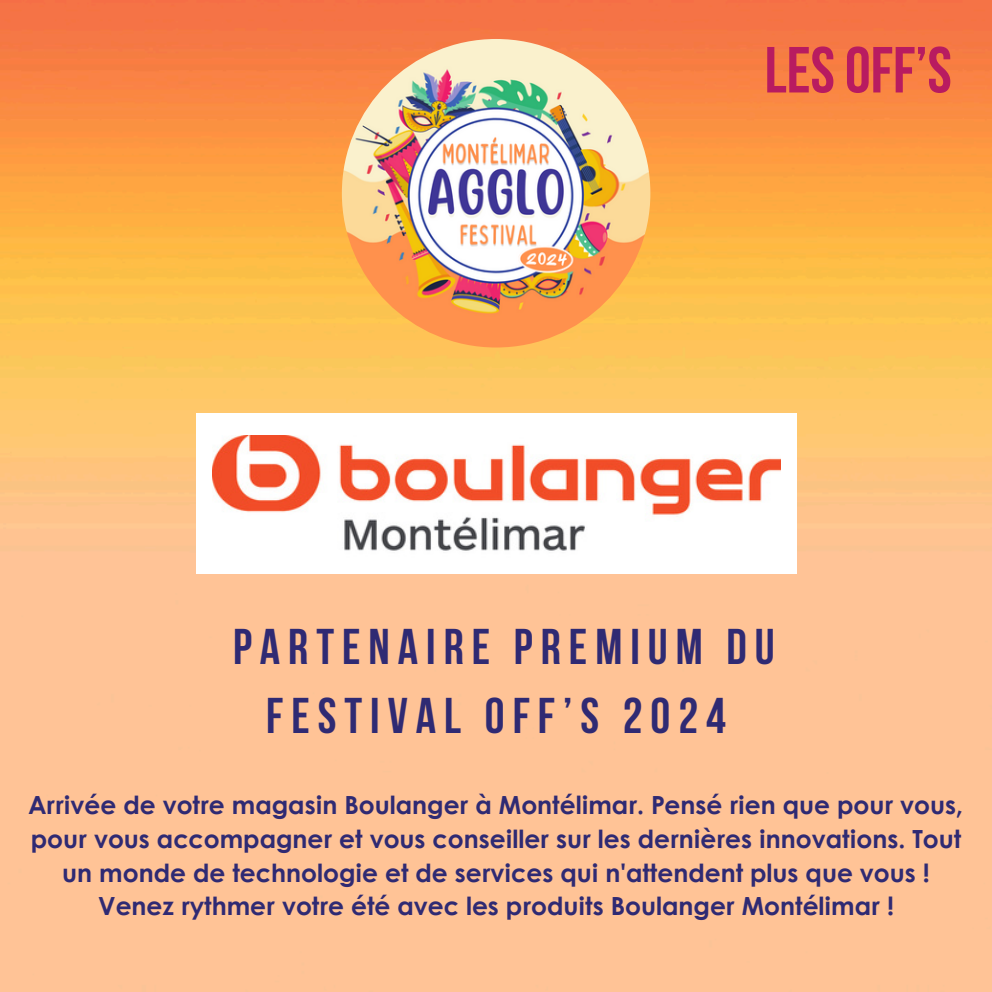
<style>
.page{position:relative;width:992px;height:992px;background:#fff}
.page>*{position:absolute;margin:0;border:0;box-sizing:border-box;transform-origin:0 0}
.t1{font:700 65px "Bebas Neue";color:#b81b60}
.t2{font:700 50px/69.5px "Bebas Neue";letter-spacing:.16em;color:#2f2a73;text-align:center}
.t3{font:700 25px/33.8px "Century Gothic";color:#2f2a73;text-align:center}
</style>
<div class="page">
<img style="left:0;top:0;width:992px;height:992px">
<img style="left:342px;top:39px;width:308px;height:308px;border-radius:50%">
<div style="left:196px;top:413px;width:600px;height:160px;background:#fff"></div>
<img style="left:212px;top:435px;width:568px;height:116px">
<p class="t1" style="left:765px;top:44px;width:189px">LESOFF’S</p>
<p class="t2" style="left:233px;top:616px;width:543px">PARTENAIRE PREMIUM DU<br>FESTIVAL OFF’S 2024</p>
<h2 class="t3" style="left:29px;top:787px;width:936px">Arrivée de votre magasin Boulanger à Montélimar. Pensé rien que pour vous, pour vous accompagner et vous conseiller sur les dernières innovations. Tout un monde de technologie et de services qui n'attendent plus que vous !<br>Venez rythmer votre été avec les produits Boulanger Montélimar !</h2>
</div>
